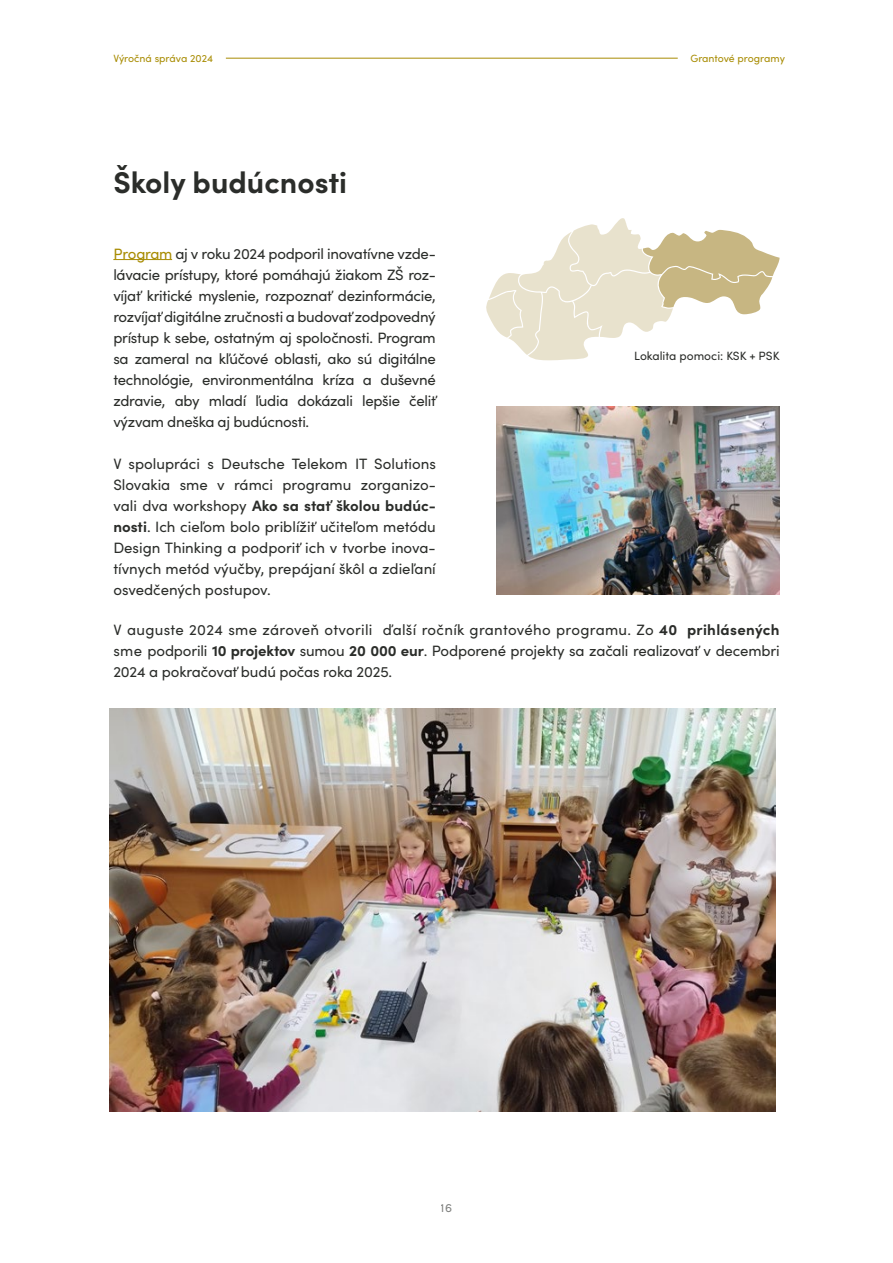
<style>
.page{position:relative;width:893px;height:1263px;background:#fff}
.page>*{position:absolute;margin:0;border:0;box-sizing:border-box;transform-origin:0 0}
.t1{font:700 30px "Sofia Pro";color:#2b2d2a}
.t2{font:15px/21px "Sofia Pro";letter-spacing:-.01em;color:#2b2d2a;text-align:justify}
.t3{font:12px "Sofia Pro";color:#2b2d2a}
.t4{font:10.5px "Sofia Pro";color:#a88c03}
.s1{color:#a88c03}
.s2{font-weight:700}
</style>
<div class="page">
<hr style="left:113px;top:259px;width:59px;height:1px;background:#a88c03">
<hr style="left:226px;top:58px;width:452px;height:1px;background:#a88c03">
<img style="left:109px;top:709px;width:667px;height:402px">
<img style="left:496px;top:407px;width:284px;height:188px">
<svg style="left:486px;top:218px;width:294px;height:142px"></svg>
<p class="t4" style="left:113px;top:50px;width:101px">Výročná správa 2024</p>
<p class="t4" style="left:690px;top:50px;width:96px">Grantové programy</p>
<h1 class="t1" style="left:113px;top:160px;width:235px">Školy budúcnosti</h1>
<p class="t2" style="left:113px;top:242px;width:324px"><span class="s1">Program</span> aj v roku 2024 podporil inovatívne vzde&shy;lávacie prístupy, ktoré pomáhajú žiakom ZŠ roz&shy;víjať kritické myslenie, rozpoznať dezinformácie, rozvíjať digitálne zručnosti a budovať zodpovedný prístup k sebe, ostatným aj spoločnosti. Program sa zameral na kľúčové oblasti, ako sú digitálne technológie, environmentálna kríza a duševné zdravie, aby mladí ľudia dokázali lepšie čeliť výzvam dneška aj budúcnosti.</p>
<p class="t2" style="left:113px;top:452px;width:324px">V spolupráci s Deutsche Telekom IT Solutions Slovakia sme v rámci programu zorganizo&shy;vali dva workshopy <span class="s2">Ako sa stať školou budúc&shy;nosti</span>. Ich cieľom bolo priblížiť učiteľom metódu Design Thinking a podporiť ich v tvorbe inova&shy;tívnych metód výučby, prepájaní škôl a zdieľaní osvedčených postupov.</p>
<p class="t3" style="left:634px;top:347px;width:147px">Lokalita pomoci: KSK + PSK</p>
<p class="t2" style="left:113px;top:618px;width:668px">V auguste 2024 sme zároveň otvorili ďalší ročník grantového programu. Zo <span class="s2">40 prihlásených </span>sme podporili <span class="s2">10 projektov</span> sumou <span class="s2">20 000 eur</span>. Podporené projekty sa začali realizovať v decembri 2024 a pokračovať budú počas roka 2025.</p>
<p class="t3" style="left:441px;top:1199px;width:13px">16</p>
</div>
